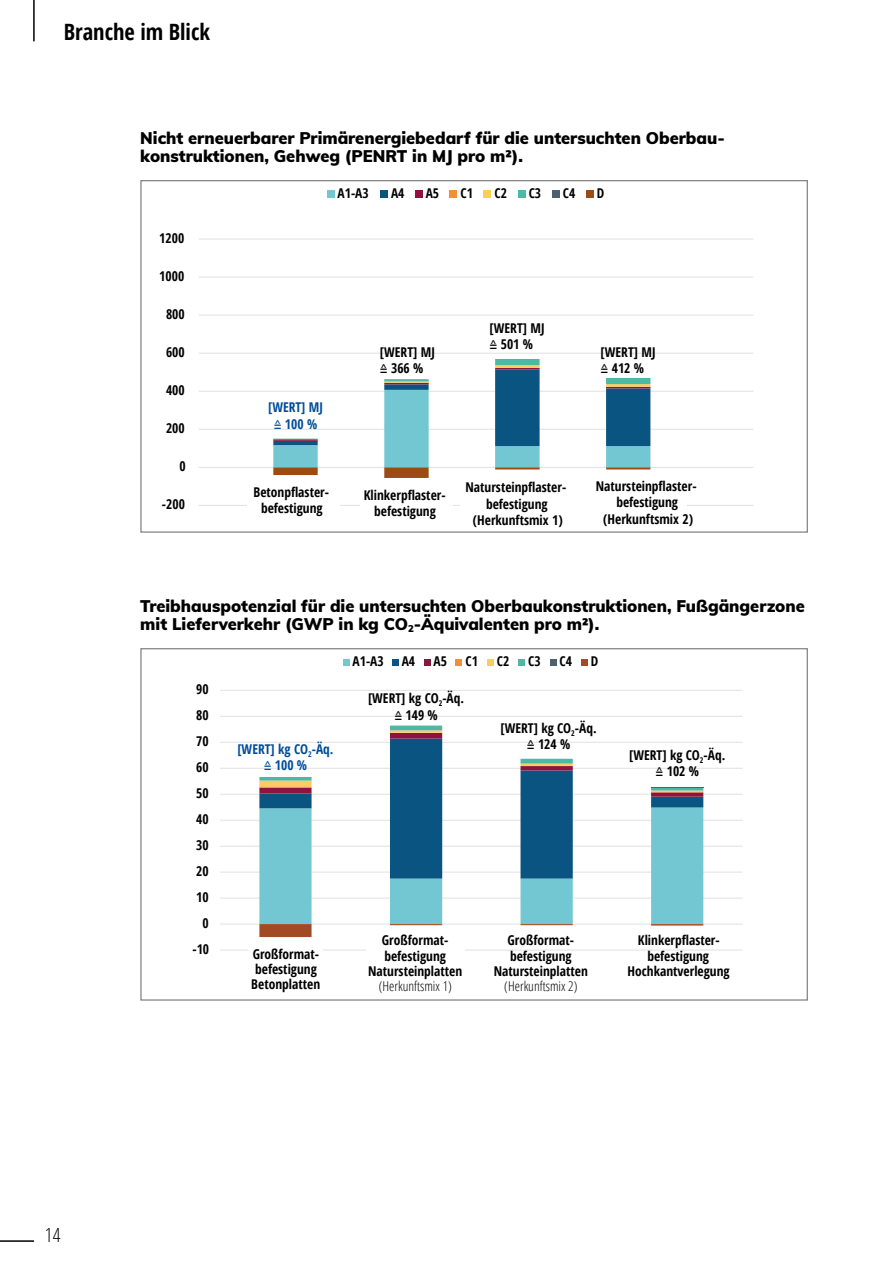
<style>
.page{position:relative;width:893px;height:1263px;background:#fff}
.page>*{position:absolute;margin:0;border:0;box-sizing:border-box;transform-origin:0 0}
.t1{font:700 condensed 22.5px "Open Sans";color:#000}
.t2{font:300 condensed 19.5px "Open Sans";color:#000}
.t3{font:900 16.5px/18px "Muli";color:#000}
.t4{font:700 condensed 13.5px/16.2px "Open Sans";color:#000;text-align:center}
.t5{font:700 condensed 13.5px/16.2px "Open Sans";color:#004d9a;text-align:center}
.t6{font:300 condensed 13.5px "Open Sans";color:#000}
.s1{font-family:"Arial Unicode MS";font-weight:400;font-stretch:normal}
</style>
<div class="page">
<hr style="left:199px;top:505px;width:554px;height:1px;background:#e3e3e3">
<hr style="left:199px;top:467px;width:554px;height:1px;background:#e3e3e3">
<hr style="left:199px;top:429px;width:554px;height:1px;background:#e3e3e3">
<hr style="left:199px;top:391px;width:554px;height:1px;background:#e3e3e3">
<hr style="left:199px;top:353px;width:554px;height:1px;background:#e3e3e3">
<hr style="left:199px;top:315px;width:554px;height:1px;background:#e3e3e3">
<hr style="left:199px;top:277px;width:554px;height:1px;background:#e3e3e3">
<hr style="left:199px;top:238px;width:554px;height:2px;background:#e3e3e3">
<svg style="left:273px;top:359px;width:377px;height:119px"></svg>
<div style="left:327px;top:191px;width:7px;height:7px;background:#73c7d3"></div>
<div style="left:380px;top:191px;width:8px;height:7px;background:#095481"></div>
<div style="left:415px;top:191px;width:7px;height:7px;background:#8d143f"></div>
<div style="left:450px;top:191px;width:7px;height:7px;background:#f38f35"></div>
<div style="left:484px;top:191px;width:7px;height:7px;background:#fdcc5f"></div>
<div style="left:518px;top:191px;width:7px;height:7px;background:#4db8a4"></div>
<div style="left:552px;top:191px;width:7px;height:7px;background:#4d606d"></div>
<div style="left:586px;top:191px;width:7px;height:7px;background:#9e4a16"></div>
<div style="left:460px;top:476px;width:114px;height:52px;background:#fff"></div>
<div style="left:573px;top:475px;width:114px;height:55px;background:#fff"></div>
<div style="left:360px;top:484px;width:93px;height:38px;background:#fff"></div>
<div style="left:247px;top:481px;width:93px;height:38px;background:#fff"></div>
<hr style="left:220px;top:949px;width:522px;height:2px;background:#e3e3e3">
<hr style="left:220px;top:923px;width:522px;height:2px;background:#e3e3e3">
<hr style="left:220px;top:897px;width:522px;height:2px;background:#e3e3e3">
<hr style="left:220px;top:871px;width:522px;height:2px;background:#e3e3e3">
<hr style="left:220px;top:846px;width:522px;height:1px;background:#e3e3e3">
<hr style="left:220px;top:820px;width:522px;height:1px;background:#e3e3e3">
<hr style="left:220px;top:794px;width:522px;height:1px;background:#e3e3e3">
<hr style="left:220px;top:768px;width:522px;height:1px;background:#e3e3e3">
<hr style="left:220px;top:742px;width:522px;height:1px;background:#e3e3e3">
<hr style="left:220px;top:716px;width:522px;height:1px;background:#e3e3e3">
<hr style="left:220px;top:690px;width:522px;height:1px;background:#e3e3e3">
<svg style="left:259px;top:878px;width:444px;height:46px"></svg>
<svg style="left:259px;top:797px;width:444px;height:81px"></svg>
<svg style="left:259px;top:725px;width:444px;height:72px"></svg>
<hr style="left:651px;top:787px;width:52px;height:1px;background:#4d606d">
<svg style="left:259px;top:924px;width:444px;height:13px"></svg>
<div style="left:343px;top:659px;width:6px;height:7px;background:#73c7d3"></div>
<div style="left:392px;top:659px;width:7px;height:7px;background:#095481"></div>
<div style="left:424px;top:659px;width:6px;height:7px;background:#8d143f"></div>
<div style="left:456px;top:659px;width:6px;height:7px;background:#f38f35"></div>
<div style="left:487px;top:659px;width:7px;height:7px;background:#fdcc5f"></div>
<div style="left:518px;top:659px;width:7px;height:7px;background:#4db8a4"></div>
<div style="left:550px;top:659px;width:6px;height:7px;background:#4d606d"></div>
<div style="left:581px;top:659px;width:7px;height:7px;background:#a24a24"></div>
<div style="left:248px;top:945px;width:74px;height:50px;background:#fff"></div>
<div style="left:367px;top:931px;width:98px;height:66px;background:#fff"></div>
<hr style="left:0;top:1240px;width:34px;height:2px;background:#000">
<hr style="left:33px;top:0;width:2px;height:41px;background:#000">
<h1 class="t1" style="left:64px;top:16px;width:148px">Branche im Blick</h1>
<p class="t3" style="left:140px;top:128px;width:586px">Nicht erneuerbarer Primärenergiebedarf für die untersuchten Oberbau&shy;konstruktionen, Gehweg (PENRT in MJ pro m²).</p>
<p class="t4" style="left:159px;top:230px;width:27px">1200</p>
<p class="t4" style="left:159px;top:268px;width:27px">1000</p>
<p class="t4" style="left:166px;top:306px;width:20px">800</p>
<p class="t4" style="left:166px;top:344px;width:20px">600</p>
<p class="t4" style="left:166px;top:382px;width:20px">400</p>
<p class="t4" style="left:166px;top:420px;width:20px">200</p>
<p class="t4" style="left:180px;top:458px;width:8px">0</p>
<p class="t4" style="left:162px;top:496px;width:25px">-200</p>
<p class="t4" style="left:338px;top:185px;width:33px">A1-A3</p>
<p class="t4" style="left:391px;top:185px;width:15px">A4</p>
<p class="t4" style="left:426px;top:185px;width:15px">A5</p>
<p class="t4" style="left:460px;top:185px;width:14px">C1</p>
<p class="t4" style="left:495px;top:185px;width:14px">C2</p>
<p class="t4" style="left:529px;top:185px;width:14px">C3</p>
<p class="t4" style="left:563px;top:185px;width:14px">C4</p>
<p class="t4" style="left:597px;top:185px;width:9px">D</p>
<p class="t5" style="left:268px;top:399px;width:56px">[WERT] MJ <span class="s1">≙</span> 100 %</p>
<p class="t4" style="left:380px;top:344px;width:56px;text-align:left">[WERT] MJ <span class="s1">≙</span> 366 %</p>
<p class="t4" style="left:490px;top:320px;width:56px;text-align:left">[WERT] MJ <span class="s1">≙</span> 501 %</p>
<p class="t4" style="left:601px;top:344px;width:56px;text-align:left">[WERT] MJ <span class="s1">≙</span> 412 %</p>
<p class="t4" style="left:253px;top:483px;width:77px">Betonpflaster-</p>
<p class="t4" style="left:364px;top:486px;width:83px">Klinkerpflaster-</p>
<p class="t4" style="left:596px;top:477px;width:102px">Natursteinpflaster&shy;befestigung (Herkunftsmix 2)</p>
<p class="t4" style="left:465px;top:479px;width:102px">Natursteinpflaster&shy;befestigung (Herkunftsmix 1)</p>
<p class="t4" style="left:261px;top:500px;width:63px">befestigung</p>
<p class="t4" style="left:374px;top:503px;width:63px">befestigung</p>
<p class="t3" style="left:140px;top:596px;width:666px">Treibhauspotenzial für die untersuchten Oberbaukonstruktionen, Fußgängerzone mit Lieferverkehr (GWP in kg CO<sub>2</sub>-Äquivalenten pro m²).</p>
<h2 class="t2" style="left:45px;top:1221px;width:17px">14</h2>
<p class="t4" style="left:196px;top:681px;width:14px">90</p>
<p class="t4" style="left:196px;top:707px;width:14px">80</p>
<p class="t4" style="left:196px;top:732px;width:14px">70</p>
<p class="t4" style="left:196px;top:758px;width:14px">60</p>
<p class="t4" style="left:196px;top:784px;width:14px">50</p>
<p class="t4" style="left:196px;top:810px;width:14px">40</p>
<p class="t4" style="left:196px;top:836px;width:14px">30</p>
<p class="t4" style="left:196px;top:862px;width:14px">20</p>
<p class="t4" style="left:196px;top:888px;width:14px">10</p>
<p class="t4" style="left:202px;top:914px;width:8px">0</p>
<p class="t4" style="left:192px;top:940px;width:18px">-10</p>
<p class="t5" style="left:237px;top:740px;width:98px">[WERT] kg CO<sub>2</sub>-Äq. <span class="s1">≙</span> 100 %</p>
<p class="t4" style="left:353px;top:653px;width:33px">A1-A3</p>
<p class="t4" style="left:402px;top:653px;width:15px">A4</p>
<p class="t4" style="left:434px;top:653px;width:15px">A5</p>
<p class="t4" style="left:465px;top:653px;width:14px">C1</p>
<p class="t4" style="left:497px;top:653px;width:14px">C2</p>
<p class="t4" style="left:528px;top:653px;width:14px">C3</p>
<p class="t4" style="left:560px;top:653px;width:14px">C4</p>
<p class="t4" style="left:591px;top:653px;width:9px">D</p>
<p class="t4" style="left:368px;top:690px;width:98px">[WERT] kg CO<sub>2</sub>-Äq. <span class="s1">≙</span> 149 %</p>
<p class="t4" style="left:501px;top:720px;width:98px">[WERT] kg CO<sub>2</sub>-Äq. <span class="s1">≙</span> 124 %</p>
<p class="t4" style="left:629px;top:747px;width:98px">[WERT] kg CO<sub>2</sub>-Äq. <span class="s1">≙</span> 102 %</p>
<p class="t4" style="left:251px;top:946px;width:70px;line-height:15px;text-align:left">Großformat&shy;befestigung<br>Betonplatten</p>
<p class="t4" style="left:382px;top:931px;width:68px">Großformat-</p>
<p class="t4" style="left:508px;top:931px;width:68px">Großformat-</p>
<p class="t4" style="left:638px;top:932px;width:83px">Klinkerpflaster-</p>
<p class="t4" style="left:628px;top:948px;width:104px;line-height:15px">befestigung<br>Hochkantverlegung</p>
<p class="t4" style="left:368px;top:948px;width:96px;line-height:15px">befestigung<br>Natursteinplatten</p>
<p class="t6" style="left:379px;top:977px;width:75px">(Herkunftsmix 1)</p>
<p class="t4" style="left:494px;top:948px;width:96px;line-height:15px">befestigung<br>Natursteinplatten</p>
<p class="t6" style="left:504px;top:977px;width:75px">(Herkunftsmix 2)</p>
</div>
